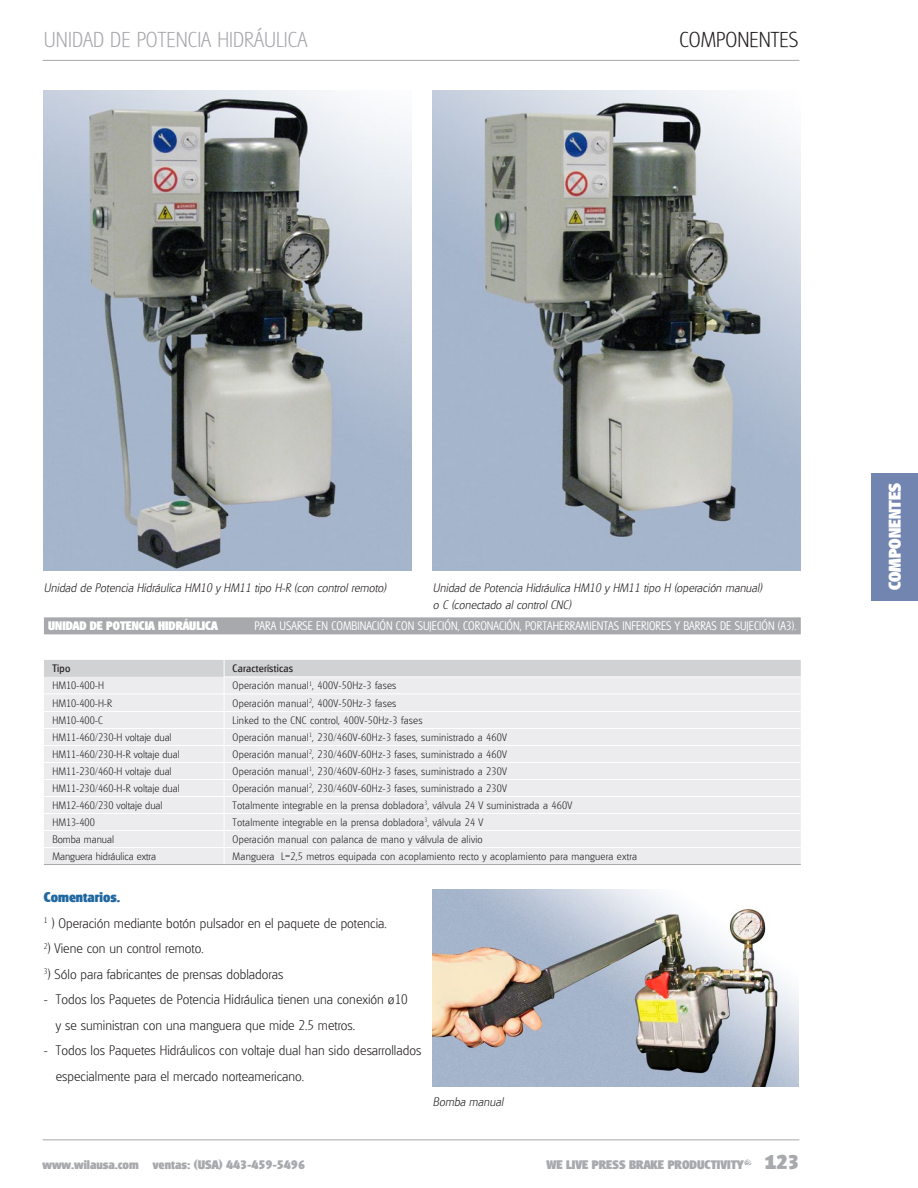
<style>
.page{position:relative;width:918px;height:1188px;background:#fff}
.page>*{position:absolute;margin:0;border:0;box-sizing:border-box;transform-origin:0 0}
.t1{font:800 21px "Glasgow WILA";color:#fff}
.t2{font:200 21px "Glasgow WILA";color:#a8a9ad}
.t3{font:200 21px "Glasgow WILA";color:#231f20}
.t4{font:800 16.5px "Glasgow WILA";color:#fff}
.t5{font:200 13.5px/25.5px "Glasgow WILA";color:#231f20}
.t6{font:italic 200 12px/17px "Glasgow WILA";color:#231f20}
.t7{font:300 12px "Glasgow WILA";color:#fff;scale:.95 1}
.t8{font:800 12px "Glasgow WILA";color:#a8a9ad}
.t9{font:800 12px "Glasgow WILA";color:#fff;scale:.95 1}
.t10{font:200 10.5px "Glasgow WILA";letter-spacing:.02em;color:#231f20}
.t11{font:200 10.5px "Glasgow WILA";color:#231f20}
.t12{font:10.5px "Glasgow WILA";letter-spacing:.02em;color:#231f20}
.s1{font-weight:800;color:#2068a0}
.s2{font-weight:400;font-size:15.75px}
.s3{font-size:19.5px}
</style>
<div class="page">
<hr style="left:43px;top:60px;width:756px;height:1px;background:#a8a9ad">
<hr style="left:43px;top:1139px;width:756px;height:1px;background:#a8a9ad">
<img style="left:433px;top:90px;width:368px;height:480px">
<div style="left:44px;top:617px;width:757px;height:17px;background:#a8a9ad"></div>
<svg style="left:44px;top:660px;width:757px;height:204px;background:#e9e9eb"></svg>
<hr style="left:224px;top:677px;width:577px;height:1px;background:#fff">
<hr style="left:44px;top:864px;width:180px;height:1px;background:#a8a9ad">
<hr style="left:224px;top:864px;width:577px;height:1px;background:#a8a9ad">
<hr style="left:44px;top:694px;width:180px;height:1px;background:#fff">
<hr style="left:224px;top:694px;width:577px;height:1px;background:#fff">
<hr style="left:44px;top:711px;width:180px;height:1px;background:#fff">
<hr style="left:224px;top:711px;width:577px;height:1px;background:#fff">
<hr style="left:44px;top:728px;width:180px;height:1px;background:#fff">
<hr style="left:224px;top:728px;width:577px;height:1px;background:#fff">
<hr style="left:44px;top:745px;width:180px;height:1px;background:#fff">
<hr style="left:224px;top:745px;width:577px;height:1px;background:#fff">
<hr style="left:44px;top:762px;width:180px;height:1px;background:#fff">
<hr style="left:224px;top:762px;width:577px;height:1px;background:#fff">
<hr style="left:44px;top:779px;width:180px;height:1px;background:#fff">
<hr style="left:224px;top:779px;width:577px;height:1px;background:#fff">
<hr style="left:44px;top:796px;width:180px;height:1px;background:#fff">
<hr style="left:224px;top:796px;width:577px;height:1px;background:#fff">
<hr style="left:44px;top:813px;width:180px;height:1px;background:#fff">
<hr style="left:224px;top:813px;width:577px;height:1px;background:#fff">
<hr style="left:44px;top:830px;width:180px;height:1px;background:#fff">
<hr style="left:224px;top:830px;width:577px;height:1px;background:#fff">
<hr style="left:44px;top:847px;width:180px;height:1px;background:#fff">
<hr style="left:224px;top:847px;width:577px;height:1px;background:#fff">
<img style="left:433px;top:890px;width:365px;height:196px">
<div style="left:871px;top:474px;width:47px;height:127px;background:#7284b0"></div>
<img style="left:44px;top:90px;width:368px;height:480px">
<h1 class="t2" style="left:44px;top:27px;width:265px">UNIDAD DE POTENCIA HIDRÁULICA</h1>
<h1 class="t3" style="left:679px;top:27px;width:120px">COMPONENTES</h1>
<p class="t6" style="left:44px;top:579px;width:346px">Unidad de Potencia Hidráulica HM10 y HM11 tipo H-R (con control remoto)</p>
<p class="t6" style="left:433px;top:579px;width:333px">Unidad de Potencia Hidráulica HM10 y HM11 tipo H (operación manual) o C (conectado al control CNC)</p>
<p class="t9" style="left:48px;top:619px;width:180px">UNIDAD DE POTENCIA HIDRÁULICA</p>
<h1 class="t1" style="left:244px;top:612px;width:372px">FOTO OF DOORSCHUIVEN HYDRO PACKS?</h1>
<p class="t7" style="left:254px;top:619px;width:572px">PARA USARSE EN COMBINACIÓN CON SUJECIÓN, CORONACIÓN, PORTAHERRAMIENTAS INFERIORES Y BARRAS DE SUJECIÓN (A3).</p>
<p class="t12" style="left:52px;top:662px;width:20px">Tipo</p>
<p class="t12" style="left:233px;top:662px;width:62px">Características</p>
<p class="t10" style="left:52px;top:680px;width:53px">HM10-400-H</p>
<p class="t10" style="left:233px;top:680px;width:165px">Operación manual<sup>1</sup>, 400V-50Hz-3 fases</p>
<p class="t10" style="left:52px;top:697px;width:61px">HM10-400-H-R</p>
<p class="t10" style="left:233px;top:697px;width:165px">Operación manual<sup>2</sup>, 400V-50Hz-3 fases</p>
<p class="t10" style="left:52px;top:714px;width:52px">HM10-400-C</p>
<p class="t10" style="left:233px;top:714px;width:191px">Linked to the CNC control, 400V-50Hz-3 fases</p>
<p class="t11" style="left:52px;top:731px;width:121px">HM11-460/230-H voltaje dual</p>
<p class="t10" style="left:233px;top:731px;width:276px">Operación manual<sup>1</sup>, 230/460V-60Hz-3 fases, suministrado a 460V</p>
<p class="t11" style="left:52px;top:748px;width:129px">HM11-460/230-H-R voltaje dual</p>
<p class="t10" style="left:233px;top:748px;width:276px">Operación manual<sup>2</sup>, 230/460V-60Hz-3 fases, suministrado a 460V</p>
<p class="t11" style="left:52px;top:765px;width:121px">HM11-230/460-H voltaje dual</p>
<p class="t10" style="left:233px;top:765px;width:276px">Operación manual<sup>1</sup>, 230/460V-60Hz-3 fases, suministrado a 230V</p>
<p class="t11" style="left:52px;top:782px;width:129px">HM11-230/460-H-R voltaje dual</p>
<p class="t10" style="left:233px;top:782px;width:276px">Operación manual<sup>2</sup>, 230/460V-60Hz-3 fases, suministrado a 230V</p>
<p class="t11" style="left:52px;top:799px;width:112px">HM12-460/230 voltaje dual</p>
<p class="t10" style="left:233px;top:799px;width:341px">Totalmente integrable en la prensa dobladora<sup>3</sup>, válvula 24 V suministrada a 460V</p>
<p class="t10" style="left:52px;top:816px;width:44px">HM13-400</p>
<p class="t10" style="left:233px;top:816px;width:252px">Totalmente integrable en la prensa dobladora<sup>3</sup>, válvula 24 V</p>
<p class="t11" style="left:52px;top:833px;width:63px">Bomba manual</p>
<p class="t10" style="left:233px;top:833px;width:252px">Operación manual con palanca de mano y válvula de alivio</p>
<p class="t11" style="left:52px;top:850px;width:105px">Manguera hidráulica extra</p>
<p class="t10" style="left:233px;top:850px;width:406px">Manguera L=2,5 metros equipada con acoplamiento recto y acoplamiento para manguera extra</p>
<p class="t5" style="left:44px;top:885px;width:344px"><span class="s1">Comentarios.<br></span><sup>1</sup> ) Operación mediante botón pulsador en el paquete de potencia.</p>
<p class="t5" style="left:44px;top:936px;width:161px"><sup>2</sup>) Viene con un control remoto.</p>
<p class="t5" style="left:44px;top:961px;width:241px"><sup>3</sup>) Sólo para fabricantes de prensas dobladoras</p>
<p class="t5" style="left:56px;top:987px;width:353px;text-indent:-12px">- Todos los Paquetes de Potencia Hidráulica tienen una conexión ø10 y se suministran con una manguera que mide 2.5 metros.</p>
<p class="t5" style="left:56px;top:1038px;width:367px;text-indent:-12px">- Todos los Paquetes Hidráulicos con voltaje dual han sido desarrollados especialmente para el mercado norteamericano.</p>
<p class="t6" style="left:433px;top:1093px;width:74px">Bomba manual</p>
<p class="t8" style="left:43px;top:1158px;width:264px">www.wilausa.com ventas: (USA) 443-459-5496</p>
<p class="t8" style="left:546px;top:1158px;width:255px">WE LIVE PRESS BRAKE PRODUCTIVITY<span class="s2">ž</span> <span class="s3">123</span></p>
<h2 class="t4" style="left:885px;top:590px;width:109px;rotate:-90deg">COMPONENTES</h2>
</div>
